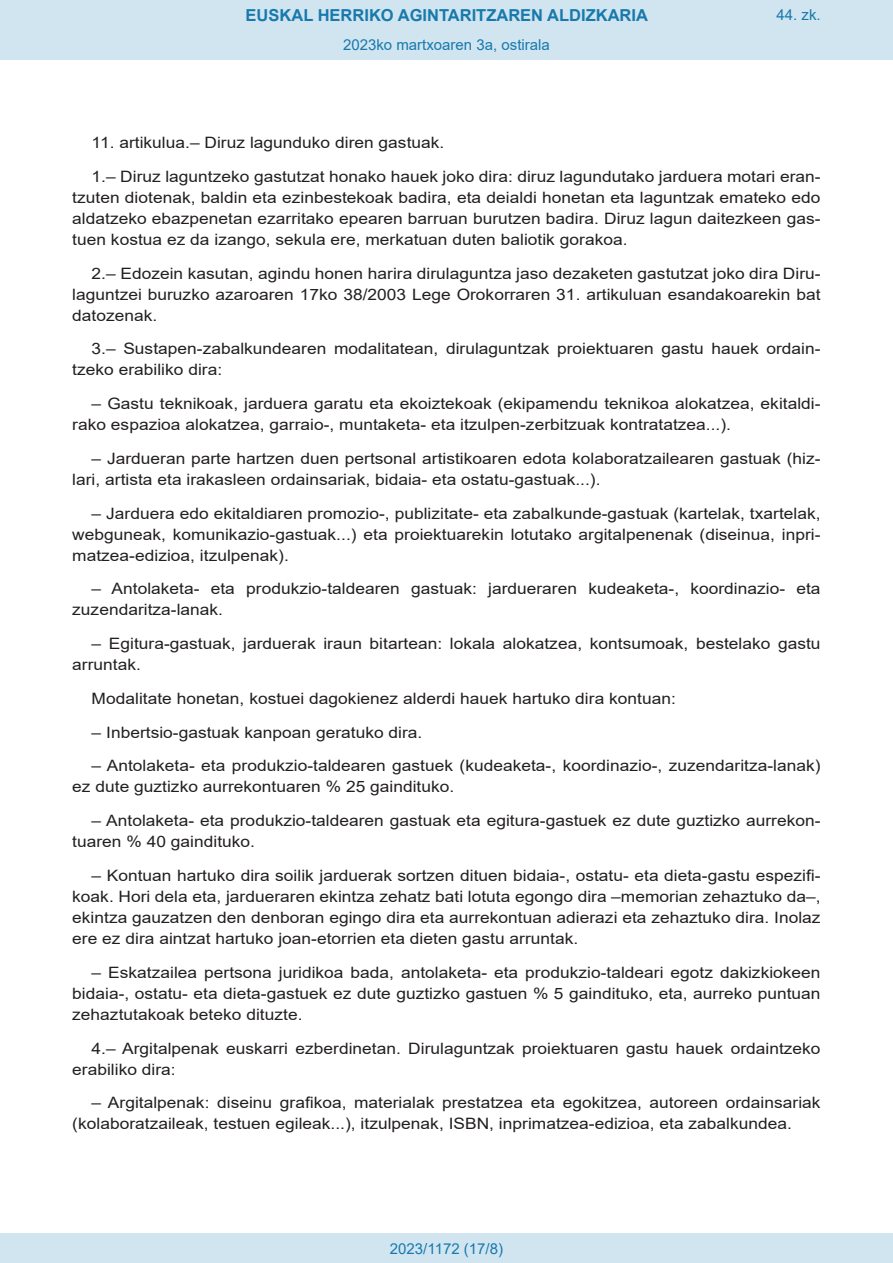
<style>
.page{position:relative;width:893px;height:1263px;background:#fff}
.page>*{position:absolute;margin:0;border:0;box-sizing:border-box;transform-origin:0 0}
.t1{font:700 16.5px "Arial";color:#1879ad}
.BOPVDetalle{font:15.6px/21px "Arial";color:#231f20;scale:1.11 1}
.Paginacion_Centro{font:15px "Arial";color:#1879ad}
</style>
<div class="page">
<div style="left:0;top:0;width:893px;height:60px;background:#d0e5f0"></div>
<div style="left:0;top:1233px;width:893px;height:30px;background:#d0e5f0"></div>
<p class="t1" style="left:246px;top:3px;width:404px">EUSKAL HERRIKO AGINTARITZAREN ALDIZKARIA</p>
<p class="Paginacion_Centro" style="left:343px;top:35px;width:208px">2023ko martxoaren 3a, ostirala</p>
<p class="Paginacion_Centro" style="left:776px;top:5px;width:46px">44. zk.</p>
<p class="BOPVDetalle" style="left:92px;top:132px;width:319px">11. artikulua.– Diruz lagunduko diren gastuak.</p>
<p class="BOPVDetalle" style="left:72px;top:166px;width:676px;text-align:justify;text-indent:19px">1.– Diruz laguntzeko gastutzat honako hauek joko dira: diruz lagundutako jarduera motari eran&shy;tzuten diotenak, baldin eta ezinbestekoak badira, eta deialdi honetan eta laguntzak emateko edo aldatzeko ebazpenetan ezarritako epearen barruan burutzen badira. Diruz lagun daitezkeen gas&shy;tuen kostua ez da izango, sekula ere, merkatuan duten baliotik gorakoa.</p>
<p class="BOPVDetalle" style="left:72px;top:263px;width:676px;text-align:justify;text-indent:19px">2.– Edozein kasutan, agindu honen harira dirulaguntza jaso dezaketen gastutzat joko dira Diru&shy;laguntzei buruzko azaroaren 17ko 38/2003 Lege Orokorraren 31. artikuluan esandakoarekin bat datozenak.</p>
<p class="BOPVDetalle" style="left:72px;top:338px;width:676px;text-indent:19px">3.– Sustapen-zabalkundearen modalitatean, dirulaguntzak proiektuaren gastu hauek ordain&shy;tzeko erabiliko dira:</p>
<p class="BOPVDetalle" style="left:72px;top:393px;width:676px;text-indent:19px">– Gastu teknikoak, jarduera garatu eta ekoiztekoak (ekipamendu teknikoa alokatzea, ekitaldi&shy;rako espazioa alokatzea, garraio-, muntaketa- eta itzulpen-zerbitzuak kontratatzea...).</p>
<p class="BOPVDetalle" style="left:72px;top:448px;width:676px;text-indent:19px">– Jardueran parte hartzen duen pertsonal artistikoaren edota kolaboratzailearen gastuak (hiz&shy;lari, artista eta irakasleen ordainsariak, bidaia- eta ostatu-gastuak...).</p>
<p class="BOPVDetalle" style="left:72px;top:503px;width:676px;text-align:justify;text-indent:19px">– Jarduera edo ekitaldiaren promozio-, publizitate- eta zabalkunde-gastuak (kartelak, txartelak, webguneak, komunikazio-gastuak...) eta proiektuarekin lotutako argitalpenenak (diseinua, inpri&shy;matzea-edizioa, itzulpenak).</p>
<p class="BOPVDetalle" style="left:72px;top:578px;width:676px;text-indent:19px">– Antolaketa- eta produkzio-taldearen gastuak: jardueraren kudeaketa-, koordinazio- eta zuzendaritza-lanak.</p>
<p class="BOPVDetalle" style="left:72px;top:633px;width:676px;text-indent:19px">– Egitura-gastuak, jarduerak iraun bitartean: lokala alokatzea, kontsumoak, bestelako gastu arruntak.</p>
<p class="BOPVDetalle" style="left:92px;top:688px;width:528px">Modalitate honetan, kostuei dagokienez alderdi hauek hartuko dira kontuan:</p>
<p class="BOPVDetalle" style="left:92px;top:722px;width:299px">– Inbertsio-gastuak kanpoan geratuko dira.</p>
<p class="BOPVDetalle" style="left:72px;top:755px;width:676px;text-indent:19px">– Antolaketa- eta produkzio-taldearen gastuek (kudeaketa-, koordinazio-, zuzendaritza-lanak) ez dute guztizko aurrekontuaren % 25 gaindituko.</p>
<p class="BOPVDetalle" style="left:72px;top:810px;width:676px;text-indent:19px">– Antolaketa- eta produkzio-taldearen gastuak eta egitura-gastuek ez dute guztizko aurrekon&shy;tuaren % 40 gaindituko.</p>
<p class="BOPVDetalle" style="left:72px;top:865px;width:676px;text-align:justify;text-indent:19px">– Kontuan hartuko dira soilik jarduerak sortzen dituen bidaia-, ostatu- eta dieta-gastu espezifi&shy;koak. Hori dela eta, jardueraren ekintza zehatz bati lotuta egongo dira –memorian zehaztuko da–, ekintza gauzatzen den denboran egingo dira eta aurrekontuan adierazi eta zehaztuko dira. Inolaz ere ez dira aintzat hartuko joan-etorrien eta dieten gastu arruntak.</p>
<p class="BOPVDetalle" style="left:72px;top:962px;width:676px;text-align:justify;text-indent:19px">– Eskatzailea pertsona juridikoa bada, antolaketa- eta produkzio-taldeari egotz dakizkiokeen bidaia-, ostatu- eta dieta-gastuek ez dute guztizko gastuen % 5 gaindituko, eta, aurreko puntuan zehaztutakoak beteko dituzte.</p>
<p class="BOPVDetalle" style="left:72px;top:1037px;width:676px;text-indent:19px">4.– Argitalpenak euskarri ezberdinetan. Dirulaguntzak proiektuaren gastu hauek ordaintzeko erabiliko dira:</p>
<p class="BOPVDetalle" style="left:72px;top:1092px;width:676px;text-indent:19px">– Argitalpenak: diseinu grafikoa, materialak prestatzea eta egokitzea, autoreen ordainsariak (kolaboratzaileak, testuen egileak...), itzulpenak, ISBN, inprimatzea-edizioa, eta zabalkundea.</p>
<p class="Paginacion_Centro" style="left:390px;top:1238px;width:115px">2023/1172 (17/8)</p>
</div>
